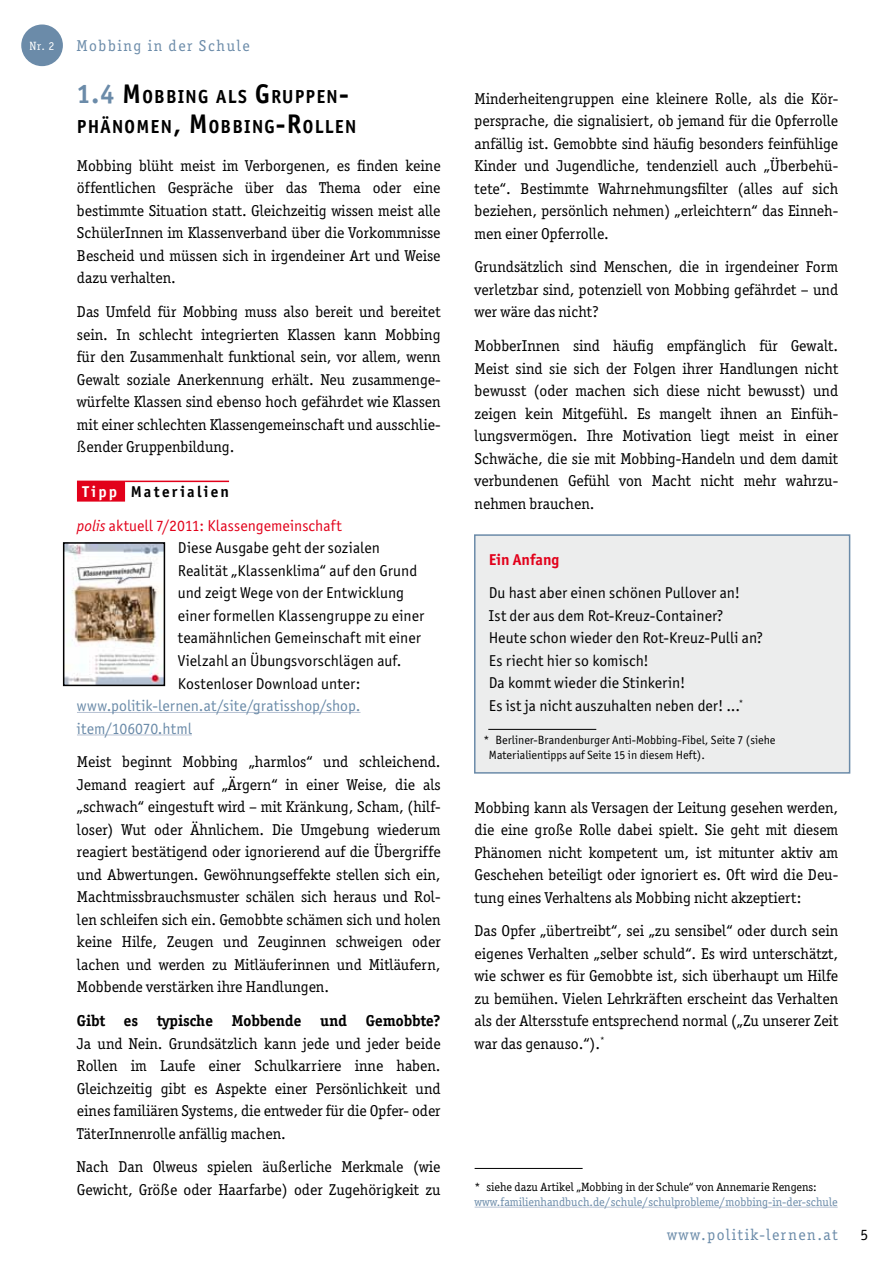
<style>
.page{position:relative;width:893px;height:1263px;background:#fff}
.page>*{position:absolute;margin:0;border:0;box-sizing:border-box;transform-origin:0 0}
.t1{font:700 18.9px/30px "Officina San ITC";letter-spacing:.07em;color:#000}
.t2{font:15.75px/22.5px "Officina Ser ITC";color:#000;text-align:justify}
.t3{font:15.75px/22.5px "Officina San ITC";letter-spacing:.005em;color:#000}
.t4{font:15.75px/22.5px "Officina San ITC";letter-spacing:.005em;color:#6b8ba9}
.t5{font:15.75px/33.8px "Officina San ITC";letter-spacing:.005em;color:#e2001a}
.t6{font:15.75px "Officina Ser ITC";letter-spacing:.1em;color:#6b8ba9}
.t7{font:700 15.75px "Officina Ser ITC";color:#000}
.t8{font:700 15.75px "Officina San ITC";color:#e2001a}
.t9{font:12px/15px "Officina San ITC";color:#000}
.t10{font:12px "Officina Ser ITC";color:#6b8ba9}
.t11{font:12px "Officina Ser ITC";color:#000}
.t12{font:12px "Officina Ser ITC";color:#fff}
.s1{font-size:27px;color:#6b8ba9}
.s2{font-size:27px}
.s3{font-weight:700;color:#fff}
.s4{font-weight:700;color:#000}
.s5{font-style:italic}
</style>
<div class="page">
<div style="left:77px;top:481px;width:48px;height:21px;background:#e2001a"></div>
<hr style="left:125px;top:481px;width:104px;height:1px;background:#e2001a">
<hr style="left:77px;top:712px;width:283px;height:1px;background:#b7c1d2">
<hr style="left:77px;top:734px;width:115px;height:1px;background:#b7c1d2">
<hr style="left:475px;top:1168px;width:108px;height:1px;background:#000">
<hr style="left:475px;top:1207px;width:363px;height:1px;background:#b7c1d2">
<img style="left:66px;top:545px;width:96px;height:138px">
<div style="left:63px;top:542px;width:102px;height:144px;border:2px solid #000"></div>
<div style="left:474px;top:534px;width:377px;height:240px;background:#eceded"></div>
<div style="left:22px;top:25px;width:40px;height:40px;background:#6b8ba9;border-radius:50%"></div>
<div style="left:21px;top:25px;width:42px;height:41px;border:2px solid #6b8ba9;border-radius:50%"></div>
<p class="t12" style="left:30px;top:39px;width:26px">Nr. 2</p>
<p class="t6" style="left:77px;top:37px;width:175px">Mobbing in der Schule</p>
<p class="t1" style="left:77px;top:82px;width:281px"><span class="s1">1.4</span> <span class="s2">M</span>OBBING ALS <span class="s2">G</span>RUPPEN<span class="s2">-<br></span>PHÄNOMEN<span class="s2">, M</span>OBBING<span class="s2">-R</span>OLLEN</p>
<p class="t2" style="left:77px;top:154px;width:365px">Mobbing blüht meist im Verborgenen, es finden keine öffentlichen Gespräche über das Thema oder eine bestimmte Situation statt. Gleichzeitig wissen meist alle SchülerInnen im Klassenverband über die Vorkommnisse Bescheid und müssen sich in irgendeiner Art und Weise dazu verhalten.</p>
<p class="t2" style="left:77px;top:300px;width:365px">Das Umfeld für Mobbing muss also bereit und bereitet sein. In schlecht integrierten Klassen kann Mobbing für den Zusammenhalt funktional sein, vor allem, wenn Gewalt soziale Anerkennung erhält. Neu zusammenge&shy;würfelte Klassen sind ebenso hoch gefährdet wie Klassen mit einer schlechten Klassengemeinschaft und ausschlie&shy;ßender Gruppenbildung.</p>
<p class="t5" style="left:77px;top:475px;width:266px;text-indent:6px"><span class="s3">Tipp</span> <span class="s4">Materialien<br></span><span class="s5">polis</span> aktuell 7/2011: Klassengemeinschaft</p>
<p class="t3" style="left:178px;top:537px;width:248px">Diese Ausgabe geht der sozialen Realität „Klassenklima“ auf den Grund und zeigt Wege von der Entwicklung einer formellen Klassengruppe zu einer teamähnlichen Gemeinschaft mit einer Vielzahl an Übungsvorschlägen auf.<br>Kostenloser Download unter:</p>
<p class="t4" style="left:77px;top:694px;width:285px">www.politik-lernen.at/site/gratisshop/shop. item/106070.html</p>
<p class="t2" style="left:77px;top:751px;width:365px">Meist beginnt Mobbing „harmlos“ und schleichend.<br>Jemand reagiert auf „Ärgern“ in einer Weise, die als „schwach“ eingestuft wird – mit Kränkung, Scham, (hilf&shy;loser) Wut oder Ähnlichem. Die Umgebung wiederum reagiert bestätigend oder ignorierend auf die Übergriffe und Abwertungen. Gewöhnungseffekte stellen sich ein, Machtmissbrauchsmuster schälen sich heraus und Rol&shy;len schleifen sich ein. Gemobbte schämen sich und holen keine Hilfe, Zeugen und Zeuginnen schweigen oder lachen und werden zu Mitläuferinnen und Mitläufern, Mobbende verstärken ihre Handlungen.</p>
<p class="t7" style="left:77px;top:1011px;width:365px">Gibt es typische Mobbende und Gemobbte?</p>
<p class="t2" style="left:77px;top:1032px;width:365px">Ja und Nein. Grundsätzlich kann jede und jeder beide Rollen im Laufe einer Schulkarriere inne haben.<br>Gleichzeitig gibt es Aspekte einer Persönlichkeit und eines familiären Systems, die entweder für die Opfer- oder TäterInnenrolle anfällig machen.</p>
<p class="t2" style="left:77px;top:1156px;width:365px">Nach Dan Olweus spielen äußerliche Merkmale (wie<br>Gewicht, Größe oder Haarfarbe) oder Zugehörigkeit zu</p>
<p class="t2" style="left:475px;top:87px;width:365px">Minderheitengruppen eine kleinere Rolle, als die Kör&shy;persprache, die signalisiert, ob jemand für die Opferrolle anfällig ist. Gemobbte sind häufig besonders feinfühlige Kinder und Jugendliche, tendenziell auch „Überbehü&shy;tete“. Bestimmte Wahrnehmungsfilter (alles auf sich beziehen, persönlich nehmen) „erleichtern“ das Einneh&shy;men einer Opferrolle.</p>
<p class="t2" style="left:475px;top:256px;width:365px">Grundsätzlich sind Menschen, die in irgendeiner Form verletzbar sind, potenziell von Mobbing gefährdet – und wer wäre das nicht?</p>
<p class="t2" style="left:475px;top:334px;width:365px">MobberInnen sind häufig empfänglich für Gewalt.<br>Meist sind sie sich der Folgen ihrer Handlungen nicht bewusst (oder machen sich diese nicht bewusst) und zeigen kein Mitgefühl. Es mangelt ihnen an Einfüh&shy;lungsvermögen. Ihre Motivation liegt meist in einer Schwäche, die sie mit Mobbing-Handeln und dem damit verbundenen Gefühl von Macht nicht mehr wahrzu&shy;nehmen brauchen.</p>
<p class="t8" style="left:489px;top:549px;width:72px">Ein Anfang</p>
<p class="t3" style="left:489px;top:582px;width:276px">Du hast aber einen schönen Pullover an!<br>Ist der aus dem Rot-Kreuz-Container?<br>Heute schon wieder den Rot-Kreuz-Pulli an?<br>Es riecht hier so komisch!<br>Da kommt wieder die Stinkerin!<br>Es ist ja nicht auszuhalten neben der! ...<sup>*</sup></p>
<p class="t9" style="left:489px;top:733px;width:288px;text-indent:-5px">* Berliner-Brandenburger Anti-Mobbing-Fibel, Seite 7 (siehe<br>Materialientipps auf Seite 15 in diesem Heft).</p>
<p class="t2" style="left:475px;top:796px;width:365px">Mobbing kann als Versagen der Leitung gesehen werden, die eine große Rolle dabei spielt. Sie geht mit diesem Phänomen nicht kompetent um, ist mitunter aktiv am Geschehen beteiligt oder ignoriert es. Oft wird die Deu&shy;tung eines Verhaltens als Mobbing nicht akzeptiert:</p>
<p class="t2" style="left:475px;top:920px;width:365px">Das Opfer „übertreibt“, sei „zu sensibel“ oder durch sein eigenes Verhalten „selber schuld“. Es wird unterschätzt, wie schwer es für Gemobbte ist, sich überhaupt um Hilfe zu bemühen. Vielen Lehrkräften erscheint das Verhalten als der Altersstufe entsprechend normal („Zu unserer Zeit war das genauso.“).<sup>*</sup></p>
<p class="t11" style="left:475px;top:1180px;width:344px">* siehe dazu Artikel „Mobbing in der Schule“ von Annemarie Rengens:</p>
<p class="t10" style="left:475px;top:1195px;width:365px">www.familienhandbuch.de/schule/schulprobleme/mobbing-in-der-schule</p>
<p class="t6" style="left:667px;top:1225px;width:172px">www.politik-lernen.at</p>
<p class="t2" style="left:860px;top:1223px;width:9px">5</p>
</div>
